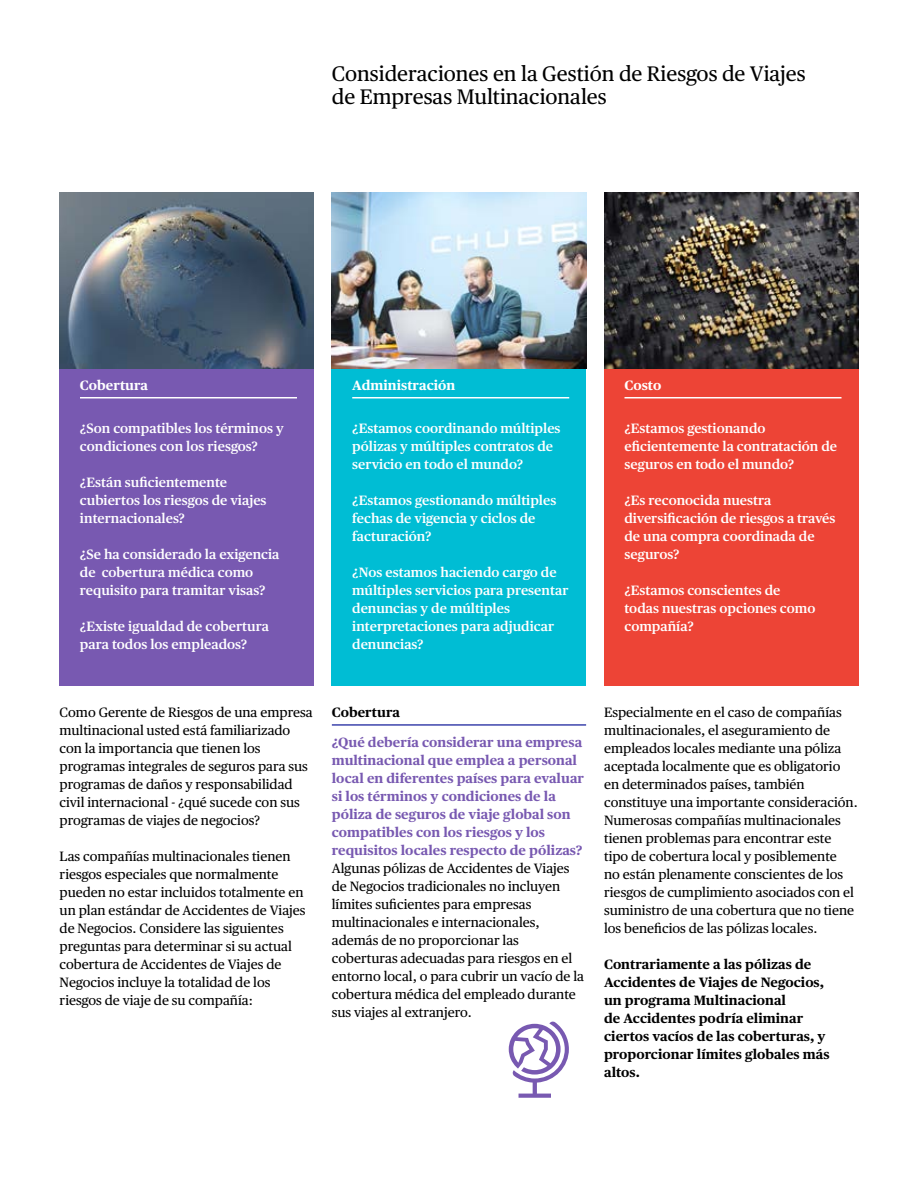
<style>
.page{position:relative;width:918px;height:1188px;background:#fff}
.page>*{position:absolute;margin:0;border:0;box-sizing:border-box;transform-origin:0 0}
.t1{font:21px/23.2px "Chubb Publico Text";color:#000}
.t2{font:13.5px/18px "Chubb Publico Text";color:#000}
.t3{font:600 13.5px/18px "Chubb Publico Text";color:#fff}
.t4{font:700 13.5px/18px "Chubb Publico Text";color:#7859b1}
.t5{font:700 13.5px/18px "Chubb Publico Text";color:#000}
.t6{font:700 13.5px "Chubb Publico Text";color:#fff}
</style>
<div class="page">
<hr style="left:332px;top:724px;width:254px;height:2px;background:#3d44ac">
<div style="left:60px;top:234px;width:254px;height:452px;background:#7859b1"></div>
<hr style="left:80px;top:397px;width:217px;height:1px;background:#fff">
<div style="left:332px;top:234px;width:254px;height:452px;background:#00bdd4"></div>
<hr style="left:352px;top:397px;width:217px;height:1px;background:#fff">
<div style="left:604px;top:234px;width:254px;height:452px;background:#ed4436"></div>
<hr style="left:625px;top:397px;width:217px;height:1px;background:#fff">
<svg style="left:509px;top:1021px;width:60px;height:77px"></svg>
<img style="left:604px;top:192px;width:254px;height:177px">
<img style="left:332px;top:192px;width:254px;height:177px">
<img style="left:60px;top:192px;width:254px;height:177px">
<h1 class="t1" style="left:332px;top:61px;width:476px">Consideraciones en la Gestión de Riesgos de Viajes de Empresas Multinacionales</h1>
<p class="t6" style="left:80px;top:375px;width:70px">Cobertura</p>
<p class="t3" style="left:80px;top:418px;width:205px">¿Son compatibles los términos y condiciones con los riesgos?</p>
<p class="t3" style="left:80px;top:472px;width:188px">¿Están suficientemente cubiertos los riesgos de viajes internacionales?</p>
<p class="t3" style="left:80px;top:544px;width:201px">¿Se ha considerado la exigencia de cobertura médica como requisito para tramitar visas?</p>
<p class="t3" style="left:80px;top:616px;width:191px">¿Existe igualdad de cobertura para todos los empleados?</p>
<p class="t6" style="left:352px;top:375px;width:105px">Administración</p>
<p class="t3" style="left:352px;top:418px;width:210px">¿Estamos coordinando múltiples pólizas y múltiples contratos de servicio en todo el mundo?</p>
<p class="t3" style="left:352px;top:490px;width:206px">¿Estamos gestionando múltiples fechas de vigencia y ciclos de facturación?</p>
<p class="t3" style="left:352px;top:562px;width:218px">¿Nos estamos haciendo cargo de múltiples servicios para presentar denuncias y de múltiples interpretaciones para adjudicar denuncias?</p>
<p class="t6" style="left:625px;top:375px;width:38px">Costo</p>
<p class="t3" style="left:625px;top:418px;width:214px">¿Estamos gestionando eficientemente la contratación de seguros en todo el mundo?</p>
<p class="t3" style="left:625px;top:490px;width:213px">¿Es reconocida nuestra diversificación de riesgos a través de una compra coordinada de seguros?</p>
<p class="t3" style="left:625px;top:580px;width:192px">¿Estamos conscientes de todas nuestras opciones como compañía?</p>
<p class="t2" style="left:60px;top:703px;width:255px">Como Gerente de Riesgos de una empresa multinacional usted está familiarizado con la importancia que tienen los programas integrales de seguros para sus programas de daños y responsabilidad civil internacional - ¿qué sucede con sus programas de viajes de negocios?</p>
<p class="t2" style="left:60px;top:847px;width:248px">Las compañías multinacionales tienen riesgos especiales que normalmente pueden no estar incluidos totalmente en un plan estándar de Accidentes de Viajes de Negocios. Considere las siguientes preguntas para determinar si su actual cobertura de Accidentes de Viajes de Negocios incluye la totalidad de los riesgos de viaje de su compañía:</p>
<p class="t5" style="left:332px;top:703px;width:70px">Cobertura</p>
<p class="t4" style="left:332px;top:732px;width:254px">¿Qué debería considerar una empresa multinacional que emplea a personal local en diferentes países para evaluar si los términos y condiciones de la póliza de seguros de viaje global son compatibles con los riesgos y los requisitos locales respecto de pólizas?</p>
<p class="t2" style="left:332px;top:858px;width:254px">Algunas pólizas de Accidentes de Viajes de Negocios tradicionales no incluyen límites suficientes para empresas multinacionales e internacionales, además de no proporcionar las coberturas adecuadas para riesgos en el entorno local, o para cubrir un vacío de la cobertura médica del empleado durante sus viajes al extranjero.</p>
<p class="t2" style="left:604px;top:703px;width:255px">Especialmente en el caso de compañías multinacionales, el aseguramiento de empleados locales mediante una póliza aceptada localmente que es obligatorio en determinados países, también constituye una importante consideración.<br>Numerosas compañías multinacionales tienen problemas para encontrar este tipo de cobertura local y posiblemente<br>no están plenamente conscientes de los riesgos de cumplimiento asociados con el suministro de una cobertura que no tiene los beneficios de las pólizas locales.</p>
<p class="t5" style="left:604px;top:955px;width:227px">Contrariamente a las pólizas de<br>Accidentes de Viajes de Negocios, un programa Multinacional<br>de Accidentes podría eliminar ciertos vacíos de las coberturas, y proporcionar límites globales más altos.</p>
</div>
